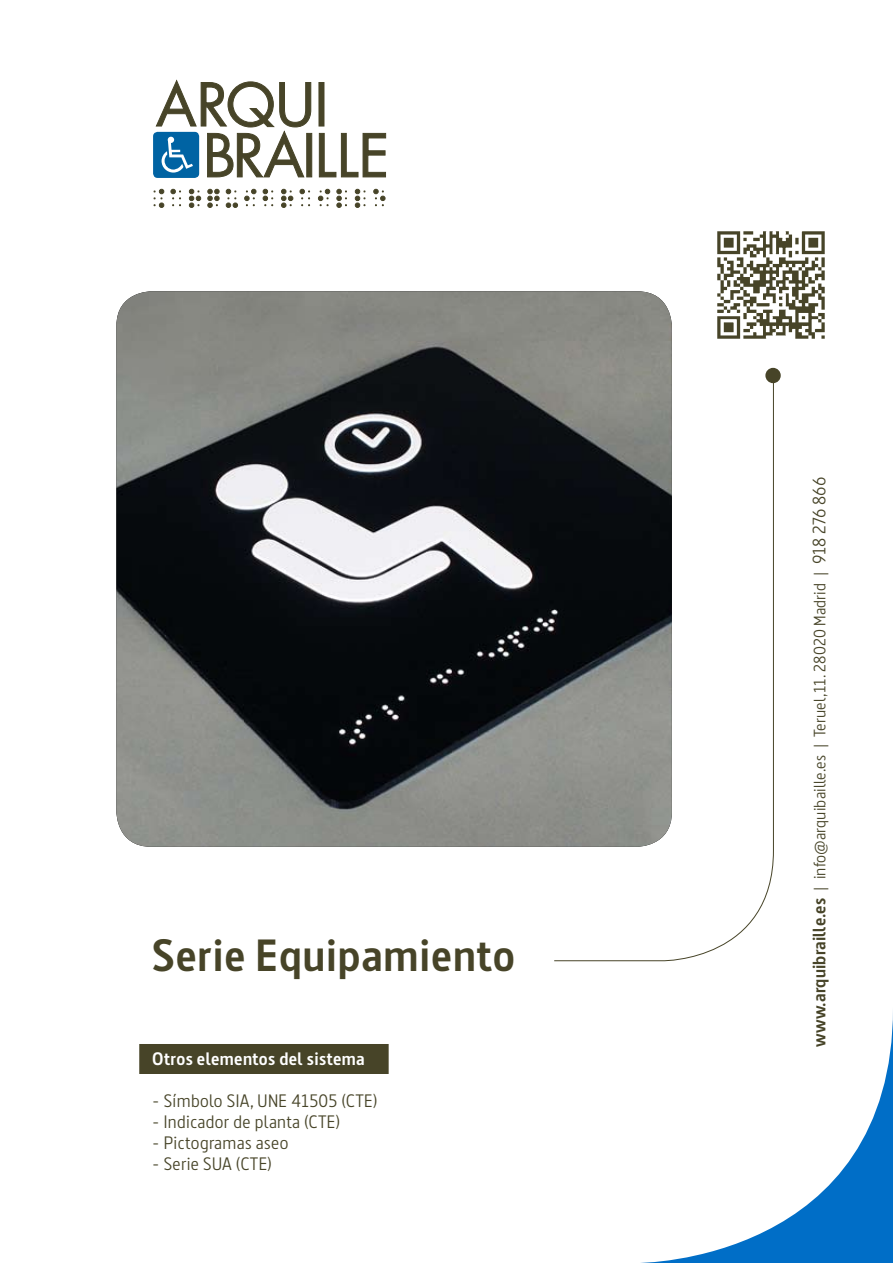
<style>
.page{position:relative;width:893px;height:1263px;background:#fff}
.page>*{position:absolute;margin:0;border:0;box-sizing:border-box;transform-origin:0 0}
.t1{font:700 45px "Dsignes";letter-spacing:.02em;color:#474428}
.t2{font:18px "Dsignes";letter-spacing:.02em;color:#474428}
.t3{font:700 18px "Dsignes";letter-spacing:.02em;color:#fff}
.t4{font:16.5px "Dsignes";letter-spacing:.01em;color:#474428}
.s1{font-weight:700;font-size:18px}
.s2{font-size:18px}
</style>
<div class="page">
<img style="left:717px;top:231px;width:108px;height:108px">
<div style="left:605px;top:908px;width:288px;height:355px;background:#006ec7"></div>
<div style="left:317px;top:553px;width:576px;height:710px;background:#fff;border-radius:255px"></div>
<div style="left:153px;top:132px;width:46px;height:46px;background:#0063a3;border-radius:5px"></div>
<svg style="left:154px;top:189px;width:231px;height:19px"></svg>
<svg style="left:156px;top:80px;width:230px;height:97px"></svg>
<div style="left:139px;top:1044px;width:250px;height:30px;background:#474428"></div>
<svg style="left:554px;top:382px;width:220px;height:580px"></svg>
<img style="left:116px;top:291px;width:556px;height:556px">
<div style="left:766px;top:369px;width:14px;height:13px;background:#474428;border-radius:50%"></div>
<div style="left:765px;top:368px;width:16px;height:15px;border:2px solid #474428;border-radius:50%"></div>
<h1 class="t1" style="left:152px;top:930px;width:364px">Serie Equipamiento</h1>
<p class="t3" style="left:152px;top:1048px;width:214px">Otros elementos del sistema</p>
<p class="t2" style="left:152px;top:1090px;width:226px">- Símbolo SIA, UNE 41505 (CTE)</p>
<p class="t2" style="left:152px;top:1111px;width:189px">- Indicador de planta (CTE)</p>
<p class="t2" style="left:152px;top:1132px;width:138px">- Pictogramas aseo</p>
<p class="t2" style="left:152px;top:1153px;width:121px">- Serie SUA (CTE)</p>
<p class="t4" style="left:810px;top:1047px;width:572px;rotate:-90deg"><span class="s1">www.arquibraille.es</span> | info@arquibaille.es | Teruel,11. 28020 Madrid | <span class="s2">918 276 866</span></p>
</div>
